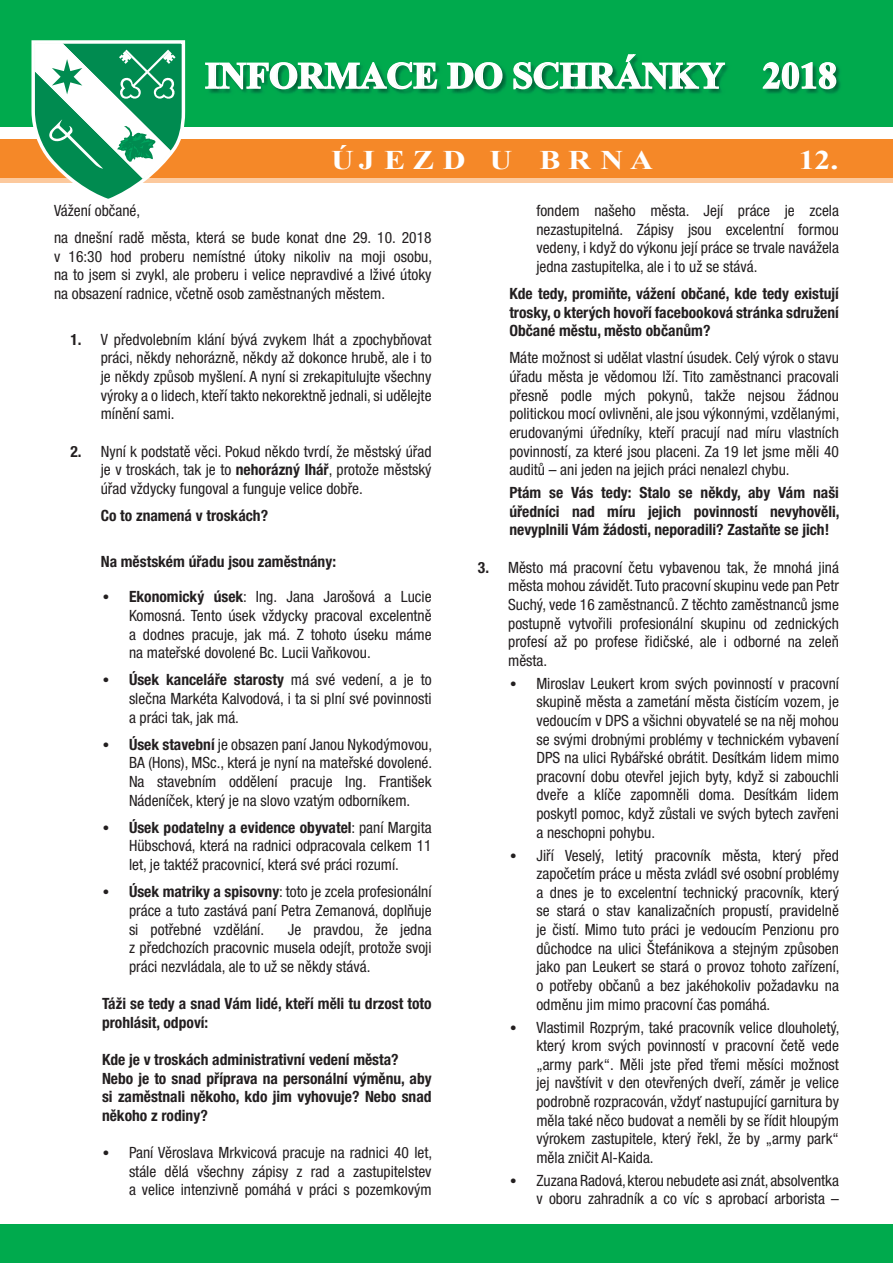
<style>
.page{position:relative;width:893px;height:1263px;background:#fff}
.page>*{position:absolute;margin:0;border:0;box-sizing:border-box;transform-origin:0 0}
.t1{font:700 37.05px "Times New Roman";color:#fff}
.t2{font:700 26.85px "Times New Roman";letter-spacing:.24em;color:#fff;scale:1.18 1}
.t3{font:condensed 15.6px/18.6px "Helvetica Neue LT Pro";color:#231f20;text-align:justify}
.t4{font:700 condensed 15.6px/18.6px "Helvetica Neue LT Pro";color:#231f20}
.s1{font-weight:700}
.s2{font-family:"Poppins";font-stretch:normal}
</style>
<div class="page">
<hr style="left:0;top:178px;width:893px;height:4px;background:#fcc99d">
<div style="left:0;top:1224px;width:893px;height:39px;background:#00aa4d"></div>
<div style="left:0;top:0;width:893px;height:127px;background:#00aa4d"></div>
<div style="left:0;top:140px;width:893px;height:38px;background:#f58828"></div>
<svg style="left:30px;top:40px;width:157px;height:159px"></svg>
<img style="left:765px;top:66px;width:76px;height:28px">
<svg style="left:762px;top:62px;width:75px;height:28px"></svg>
<img style="left:209px;top:65px;width:519px;height:29px">
<svg style="left:205px;top:62px;width:233px;height:28px"></svg>
<svg style="left:446px;top:62px;width:57px;height:28px"></svg>
<svg style="left:513px;top:54px;width:213px;height:36px"></svg>
<h1 class="t1" style="left:205px;top:50px;width:521px">INFORMACE DO SCHRÁNKY</h1>
<h1 class="t1" style="left:763px;top:50px;width:76px">2018</h1>
<h2 class="t2" style="left:331px;top:142px;width:274px">ÚJEZD U BRNA</h2>
<h2 class="t2" style="left:799px;top:142px;width:35px">12.</h2>
<p class="t3" style="left:54px;top:197px;width:379px;line-height:27.2px">Vážení občané,<br>na dnešní radě města, která se bude konat dne 29. 10. 2018</p>
<p class="t3" style="left:54px;top:247px;width:380px">v 16:30 hod proberu nemístné útoky nikoliv na moji osobu, na to jsem si zvykl, ale proberu i velice nepravdivé a lživé útoky na obsazení radnice, včetně osob zaměstnaných městem.</p>
<p class="t3" style="left:101px;top:330px;width:332px;text-indent:-30px"><span class="s1">1.</span> V předvolebním klání bývá zvykem lhát a zpochybňovat práci, někdy nehorázně, někdy až dokonce hrubě, ale i to je někdy způsob myšlení. A nyní si zrekapitulujte všechny výroky a o lidech, kteří takto nekorektně jednali, si udělejte mínění sami.</p>
<p class="t3" style="left:101px;top:442px;width:332px;text-indent:-30px"><span class="s1">2.</span> Nyní k podstatě věci. Pokud někdo tvrdí, že městský úřad je v troskách, tak je to <span class="s1">nehorázný lhář</span>, protože městský úřad vždycky fungoval a funguje velice dobře.</p>
<p class="t4" style="left:101px;top:506px;width:169px">Co to znamená v troskách?</p>
<p class="t4" style="left:101px;top:552px;width:237px">Na městském úřadu jsou zaměstnány:</p>
<p class="t3" style="left:129px;top:587px;width:304px;text-indent:-27px"><span class="s2">•</span> <span class="s1">Ekonomický úsek</span>: Ing. Jana Jarošová a Lucie Komosná. Tento úsek vždycky pracoval excelentně a dodnes pracuje, jak má. Z tohoto úseku máme na mateřské dovolené Bc. Lucii Vaňkovou.</p>
<p class="t3" style="left:129px;top:670px;width:304px;text-indent:-27px"><span class="s2">•</span> <span class="s1">Úsek kanceláře starosty</span> má své vedení, a je to slečna Markéta Kalvodová, i ta si plní své povinnosti a práci tak, jak má.</p>
<p class="t3" style="left:129px;top:735px;width:305px;text-indent:-27px"><span class="s2">•</span> <span class="s1">Úsek stavební</span> je obsazen paní Janou Nykodýmovou, BA (Hons), MSc., která je nyní na mateřské dovolené.<br>Na stavebním oddělení pracuje Ing. František Nádeníček, který je na slovo vzatým odborníkem.</p>
<p class="t3" style="left:129px;top:818px;width:304px;text-indent:-27px"><span class="s2">•</span> <span class="s1">Úsek podatelny a evidence obyvatel</span>: paní Margita Hübschová, která na radnici odpracovala celkem 11 let, je taktéž pracovnicí, která své práci rozumí.</p>
<p class="t3" style="left:129px;top:882px;width:304px;text-indent:-27px"><span class="s2">•</span> <span class="s1">Úsek matriky a spisovny</span>: toto je zcela profesionální práce a tuto zastává paní Petra Zemanová, doplňuje si potřebné vzdělání.</p>
<p class="t3" style="left:129px;top:919px;width:304px;text-indent:159px">Je pravdou, že jedna z předchozích pracovnic musela odejít, protože svoji práci nezvládala, ale to už se někdy stává.</p>
<p class="t4" style="left:102px;top:994px;width:331px">Táži se tedy a snad Vám lidé, kteří měli tu drzost toto prohlásit, odpoví:</p>
<p class="t4" style="left:102px;top:1050px;width:331px">Kde je v troskách administrativní vedení města?<br>Nebo je to snad příprava na personální výměnu, aby si zaměstnali někoho, kdo jim vyhovuje? Nebo snad někoho z rodiny?</p>
<p class="t3" style="left:129px;top:1143px;width:305px;text-indent:-27px"><span class="s2">•</span> Paní Věroslava Mrkvicová pracuje na radnici 40 let, stále dělá všechny zápisy z rad a zastupitelstev a velice intenzivně pomáhá v práci s pozemkovým</p>
<p class="t3" style="left:536px;top:201px;width:304px">fondem našeho města. Její práce je zcela nezastupitelná. Zápisy jsou excelentní formou vedeny, i když do výkonu její práce se trvale navážela jedna zastupitelka, ale i to už se stává.</p>
<p class="t4" style="left:509px;top:284px;width:331px;text-align:justify">Kde tedy, promiňte, vážení občané, kde tedy existují trosky, o kterých hovoří facebooková stránka sdružení Občané městu, město občanům?</p>
<p class="t3" style="left:509px;top:348px;width:332px">Máte možnost si udělat vlastní úsudek. Celý výrok o stavu úřadu města je vědomou lží. Tito zaměstnanci pracovali přesně podle mých pokynů, takže nejsou žádnou politickou mocí ovlivněni, ale jsou výkonnými, vzdělanými, erudovanými úředníky, kteří pracují nad míru vlastních povinností, za které jsou placeni. Za 19 let jsme měli 40 auditů – ani jeden na jejich práci nenalezl chybu.</p>
<p class="t4" style="left:509px;top:483px;width:332px;text-align:justify">Ptám se Vás tedy: Stalo se někdy, aby Vám naši úředníci nad míru jejich povinností nevyhověli, nevyplnili Vám žádosti, neporadili? Zastaňte se jich!</p>
<p class="t3" style="left:508px;top:558px;width:332px;text-indent:-30px"><span class="s1">3.</span> Město má pracovní četu vybavenou tak, že mnohá jiná města mohou závidět. Tuto pracovní skupinu vede pan Petr Suchý, vede 16 zaměstnanců. Z těchto zaměstnanců jsme postupně vytvořili profesionální skupinu od zednických profesí až po profese řidičské, ale i odborné na zeleň města.</p>
<p class="t3" style="left:536px;top:674px;width:304px;text-indent:-27px"><span class="s2">•</span> Miroslav Leukert krom svých povinností v pracovní skupině města a zametání města čistícím vozem, je vedoucím v DPS a všichni obyvatelé se na něj mohou se svými drobnými problémy v technickém vybavení DPS na ulici Rybářské obrátit. Desítkám lidem mimo pracovní dobu otevřel jejich byty, když si zabouchli dveře a klíče zapomněli doma. Desítkám lidem poskytl pomoc, když zůstali ve svých bytech zavřeni a neschopni pohybu.</p>
<p class="t3" style="left:536px;top:846px;width:305px;text-indent:-27px"><span class="s2">•</span> Jiří Veselý, letitý pracovník města, který před započetím práce u města zvládl své osobní problémy a dnes je to excelentní technický pracovník, který se stará o stav kanalizačních propustí, pravidelně je čistí. Mimo tuto práci je vedoucím Penzionu pro důchodce na ulici Štefánikova a stejným způsoben jako pan Leukert se stará o provoz tohoto zařízení, o potřeby občanů a bez jakéhokoliv požadavku na odměnu jim mimo pracovní čas pomáhá.</p>
<p class="t3" style="left:536px;top:1017px;width:305px;text-indent:-27px"><span class="s2">•</span> Vlastimil Rozprým, také pracovník velice dlouholetý, který krom svých povinností v pracovní četě vede „army park“. Měli jste před třemi měsíci možnost jej navštívit v den otevřených dveří, záměr je velice podrobně rozpracován, vždyť nastupující garnitura by měla také něco budovat a neměli by se řídit hloupým výrokem zastupitele, který řekl, že by „army park“ měla zničit Al-Kaida.</p>
<p class="t3" style="left:509px;top:1171px;width:331px;text-align:right"><span class="s2">•</span> Zuzana Radová, kterou nebudete asi znát, absolventka v oboru zahradník a co víc s aprobací arborista –</p>
</div>
